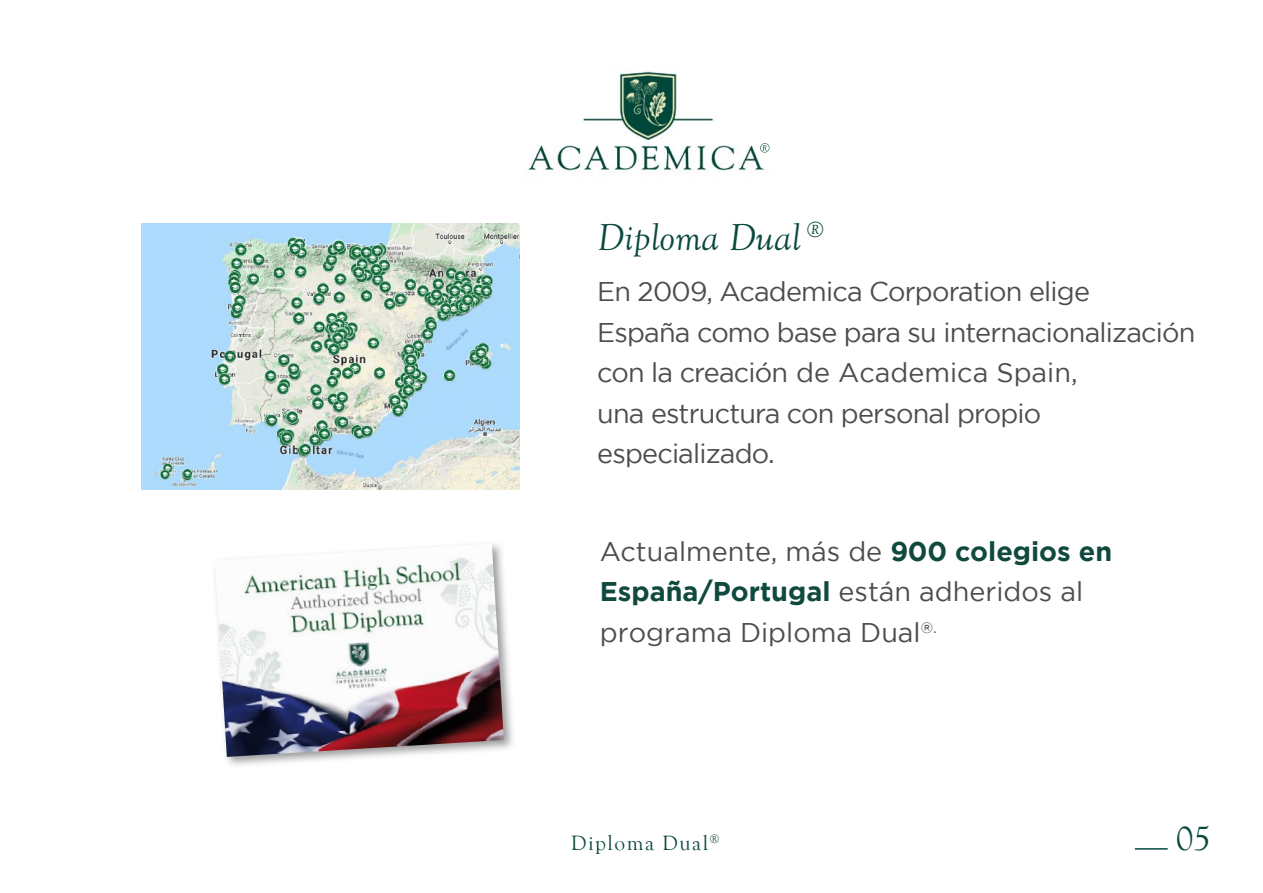
<style>
.page{position:relative;width:1263px;height:893px;background:#fff}
.page>*{position:absolute;margin:0;border:0;box-sizing:border-box;transform-origin:0 0}
.t1{font:italic 39px "Goudy Old Sty";color:#0b493f}
.t2{font:34.5px "Goudy Old Style T";color:#0b493f}
.t3{font:27px/40.5px "Gotham";letter-spacing:-.03em;color:#4d4d4f}
.t4{font:27px/40.5px "Gotham";color:#4d4d4f}
.t5{font:21.3px "Goudy Old Style T";letter-spacing:.07em;color:#0b493f}
.s1{font-weight:700;color:#104a3f}
</style>
<div class="page">
<img style="left:141px;top:224px;width:378px;height:265px">
<svg style="left:227px;top:595px;width:286px;height:171px"></svg>
<img style="left:215px;top:544px;width:289px;height:213px">
<img style="left:528px;top:71px;width:242px;height:100px">
<svg style="left:760px;top:143px;width:9px;height:10px"></svg>
<hr style="left:1135px;top:848px;width:33px;height:2px;background:#0b493f">
<h1 class="t1" style="left:597px;top:216px;width:228px">Diploma Dual <sup>®</sup></h1>
<p class="t3" style="left:597px;top:271px;width:600px">En 2009, Academica Corporation elige<br>España como base para su internacionalización con la creación de Academica Spain,<br>una estructura con personal propio especializado.</p>
<p class="t4" style="left:600px;top:530px;width:514px">Actualmente, más de <span class="s1">900 colegios en<br>España/Portugal</span> están adheridos al programa Diploma Dual<sup>®.</sup></p>
<p class="t5" style="left:571px;top:831px;width:150px">Diploma Dual<sup>®</sup></p>
<p class="t2" style="left:1176px;top:819px;width:36px">05</p>
</div>
